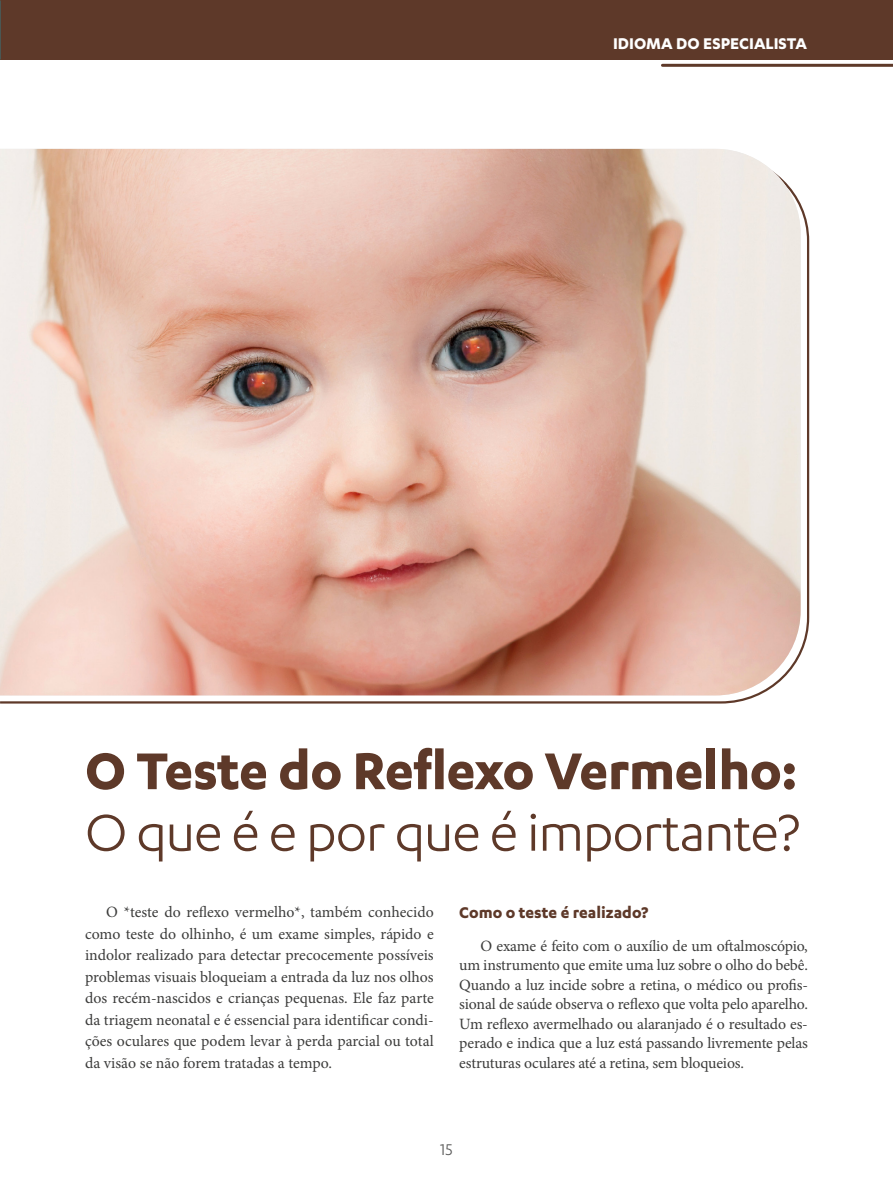
<style>
.page{position:relative;width:893px;height:1191px;background:#fff}
.page>*{position:absolute;margin:0;border:0;box-sizing:border-box;transform-origin:0 0}
.t1{font:700 60px "Karbon";letter-spacing:-.01em;color:#5e3929}
.t2{font:60px "Karbon";letter-spacing:-.02em;color:#5e3929}
.t3{font:700 18px "Karbon";color:#5e3929}
.t4{font:700 18px "Karbon";color:#fff}
.t5{font:18px "Karbon";color:#575756}
.t6{font:15.75px/21.5px "Minion Pro";letter-spacing:-.01em;color:#3c3c3b;text-align:justify}
</style>
<div class="page">
<svg style="left:0;top:205px;width:810px;height:499px"></svg>
<img style="left:0;top:149px;width:801px;height:546px">
<div style="left:0;top:0;width:893px;height:60px;background:#5e3929"></div>
<hr style="left:662px;top:64px;width:231px;height:3px;background:#5e3929">
<p class="t4" style="left:613px;top:33px;width:195px">IDIOMA DO ESPECIALISTA</p>
<h1 class="t1" style="left:85px;top:736px;width:714px">O Teste do Reflexo Vermelho:</h1>
<h1 class="t2" style="left:85px;top:799px;width:717px">O que é e por que é importante?</h1>
<p class="t6" style="left:85px;top:901px;width:350px;text-indent:21px">O *teste do reflexo vermelho*, também conhecido como teste do olhinho, é um exame simples, rápido e indolor realizado para detectar precocemente possíveis problemas visuais bloqueiam a entrada da luz nos olhos dos recém-nascidos e crianças pequenas. Ele faz parte da triagem neonatal e é essencial para identificar condi&shy;ções oculares que podem levar à perda parcial ou total da visão se não forem tratadas a tempo.</p>
<p class="t3" style="left:459px;top:902px;width:191px">Como o teste é realizado?</p>
<p class="t6" style="left:459px;top:935px;width:350px;line-height:19.5px;text-indent:21px">O exame é feito com o auxílio de um oftalmoscópio, um instrumento que emite uma luz sobre o olho do bebê.<br>Quando a luz incide sobre a retina, o médico ou profis&shy;sional de saúde observa o reflexo que volta pelo aparelho.<br>Um reflexo avermelhado ou alaranjado é o resultado es&shy;perado e indica que a luz está passando livremente pelas estruturas oculares até a retina, sem bloqueios.</p>
<p class="t5" style="left:440px;top:1139px;width:14px">15</p>
</div>
